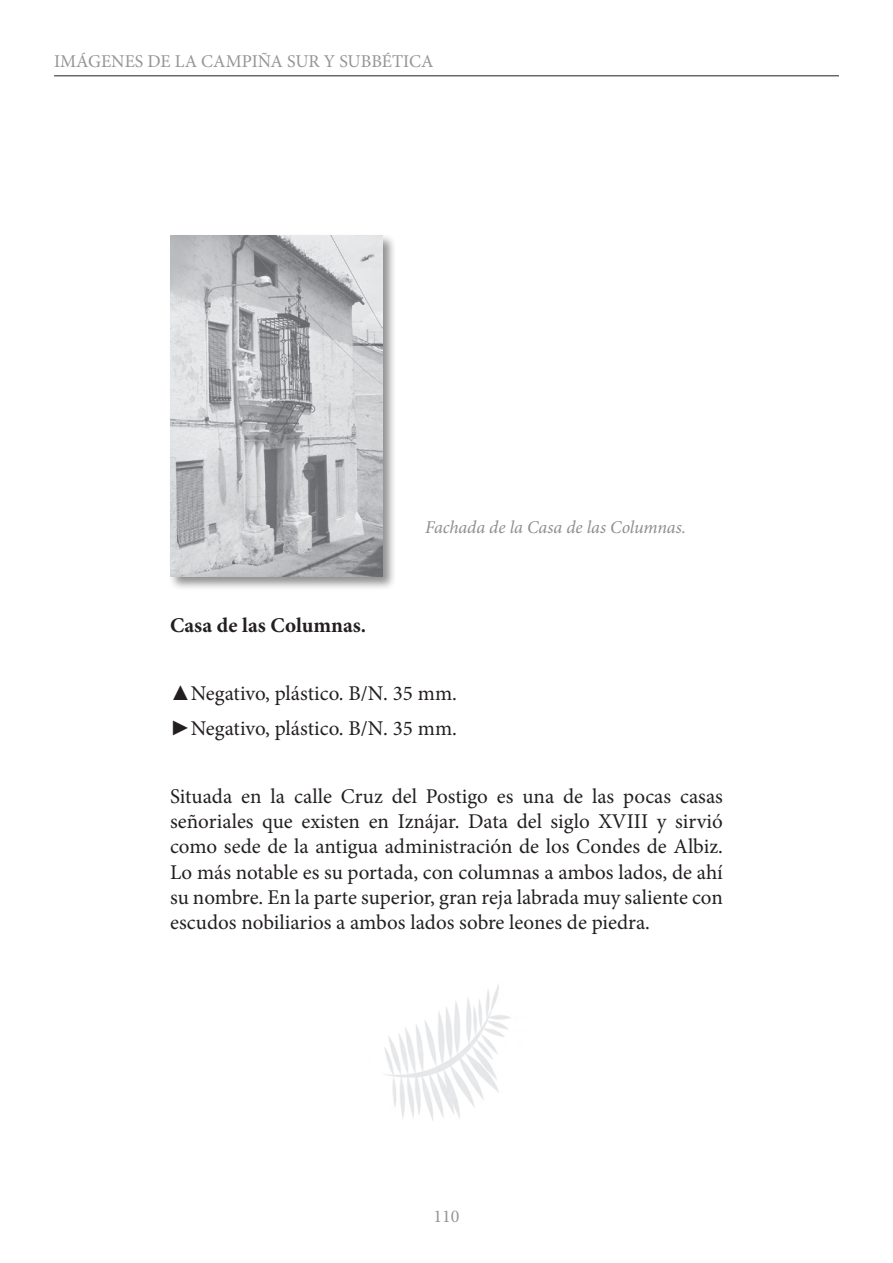
<style>
.page{position:relative;width:893px;height:1263px;background:#fff}
.page>*{position:absolute;margin:0;border:0;box-sizing:border-box;transform-origin:0 0}
.Normal_copy2{font:21px/25.2px "Minion Pro";color:#231f20;text-align:justify}
.Normal_copy2-2{font:700 21px "Minion Pro";color:#231f20}
.t1{font:18px "Minion Pro";color:#939598}
.Paragraph_Style_1{font:italic 18px "Minion Pro";letter-spacing:-.005em;color:#8c8e91}
.s1{font-family:"Times New Roman"}
</style>
<div class="page">
<hr style="left:54px;top:75px;width:785px;height:1px;background:#231f20">
<div style="left:168px;top:233px;width:236px;height:364px;background:#231f20;opacity:.5"></div>
<img style="left:170px;top:235px;width:213px;height:341px">
<img style="left:384px;top:984px;width:127px;height:136px">
<p class="t1" style="left:54px;top:49px;width:381px">IMÁGENES DE LA CAMPIÑA SUR Y SUBBÉTICA</p>
<p class="Normal_copy2-2" style="left:170px;top:610px;width:198px">Casa de las Columnas.</p>
<p class="Paragraph_Style_1" style="left:425px;top:515px;width:262px">Fachada de la Casa de las Columnas.</p>
<p class="Normal_copy2" style="left:170px;top:681px;width:288px"><span class="s1">▲</span>Negativo, plástico. B/N. 35 mm.</p>
<p class="Normal_copy2" style="left:170px;top:715px;width:288px"><span class="s1">►</span>Negativo, plástico. B/N. 35 mm.</p>
<p class="Normal_copy2" style="left:170px;top:784px;width:554px">Situada en la calle Cruz del Postigo es una de las pocas casas señoriales que existen en Iznájar. Data del siglo XVIII y sirvió como sede de la antigua administración de los Condes de Albiz.<br>Lo más notable es su portada, con columnas a ambos lados, de ahí su nombre. En la parte superior, gran reja labrada muy saliente con escudos nobiliarios a ambos lados sobre leones de piedra.</p>
<p class="t1" style="left:433px;top:1204px;width:27px">110</p>
</div>
